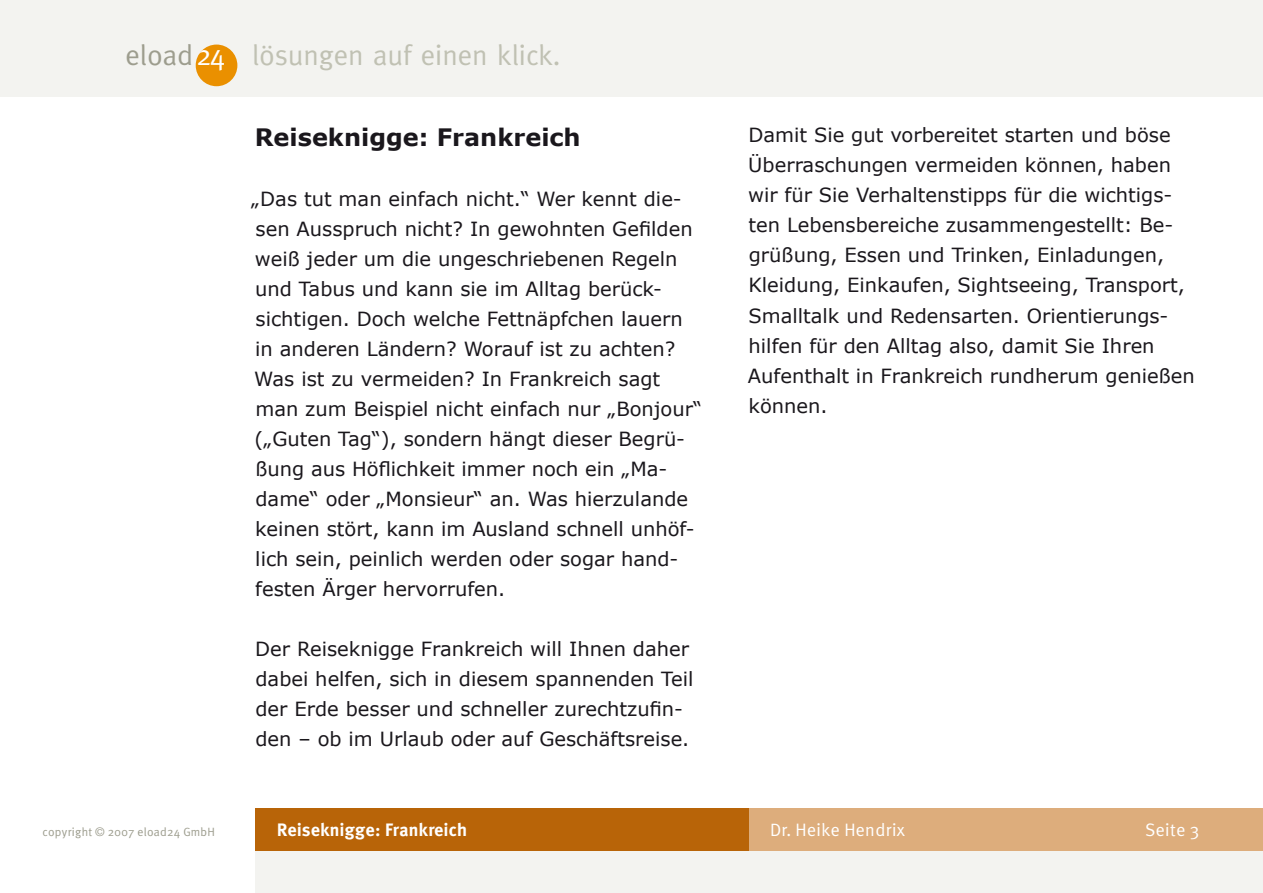
<style>
.page{position:relative;width:1263px;height:893px;background:#fff}
.page>*{position:absolute;margin:0;border:0;box-sizing:border-box;transform-origin:0 0}
.t1{font:28.8px "Meta";color:#c0c1b3}
.t2{font:28.8px "Meta";color:#9d9d8e}
.eload_Überschrift_1{font:700 24px "Verdana";color:#1a171c}
.eload_Standard{font:19.5px/30px "Verdana";color:#1a171c}
.t3{font:700 18px "Meta";letter-spacing:.025em;color:#fff}
.t4{font:18px "Meta";letter-spacing:.025em;color:#fff}
.t5{font:12px "Meta";letter-spacing:.025em;color:#9d9d8e}
.s1{color:#fff}
</style>
<div class="page">
<div style="left:255px;top:850px;width:1008px;height:43px;background:#f3f3f0"></div>
<div style="left:1px;top:0;width:1262px;height:97px;background:#f3f3f0"></div>
<div style="left:196px;top:45px;width:41px;height:41px;background:#ea9000;border-radius:50%"></div>
<div style="left:255px;top:808px;width:1008px;height:42px;background:#ddad7c"></div>
<div style="left:255px;top:808px;width:493px;height:42px;background:#b86408"></div>
<p class="t2" style="left:125px;top:39px;width:101px">eload<span class="s1">24</span></p>
<p class="t1" style="left:252px;top:39px;width:310px">lösungen auf einen klick.</p>
<p class="eload_Überschrift_1" style="left:255px;top:122px;width:327px">Reiseknigge: Frankreich</p>
<p class="eload_Standard" style="left:251px;top:183px;width:452px">„Das tut man einfach nicht.“ Wer kennt die&shy;sen Ausspruch nicht? In gewohnten Gefilden weiß jeder um die ungeschriebenen Regeln und Tabus und kann sie im Alltag berück&shy;sichtigen. Doch welche Fettnäpfchen lauern<br>in anderen Ländern? Worauf ist zu achten?<br>Was ist zu vermeiden? In Frankreich sagt man zum Beispiel nicht einfach nur „Bonjour“ („Guten Tag“), sondern hängt dieser Begrü&shy;ßung aus Höflichkeit immer noch ein „Ma&shy;dame“ oder „Monsieur“ an. Was hierzulande keinen stört, kann im Ausland schnell unhöf&shy;lich sein, peinlich werden oder sogar hand&shy;festen Ärger hervorrufen.</p>
<p class="eload_Standard" style="left:255px;top:633px;width:440px">Der Reiseknigge Frankreich will Ihnen daher dabei helfen, sich in diesem spannenden Teil der Erde besser und schneller zurechtzufin&shy;den – ob im Urlaub oder auf Geschäftsreise.</p>
<p class="eload_Standard" style="left:748px;top:120px;width:448px">Damit Sie gut vorbereitet starten und böse Überraschungen vermeiden können, haben wir für Sie Verhaltenstipps für die wichtigs&shy;ten Lebensbereiche zusammengestellt: Be&shy;grüßung, Essen und Trinken, Einladungen, Kleidung, Einkaufen, Sightseeing, Transport, Smalltalk und Redensarten. Orientierungs&shy;hilfen für den Alltag also, damit Sie Ihren Aufenthalt in Frankreich rundherum genießen können.</p>
<p class="t5" style="left:43px;top:825px;width:174px">copyright © 2007 eload24 GmbH</p>
<p class="t3" style="left:277px;top:819px;width:191px">Reiseknigge: Frankreich</p>
<p class="t4" style="left:770px;top:820px;width:136px">Dr. Heike Hendrix</p>
<p class="t4" style="left:1145px;top:820px;width:41px">Seite</p>
</div>
